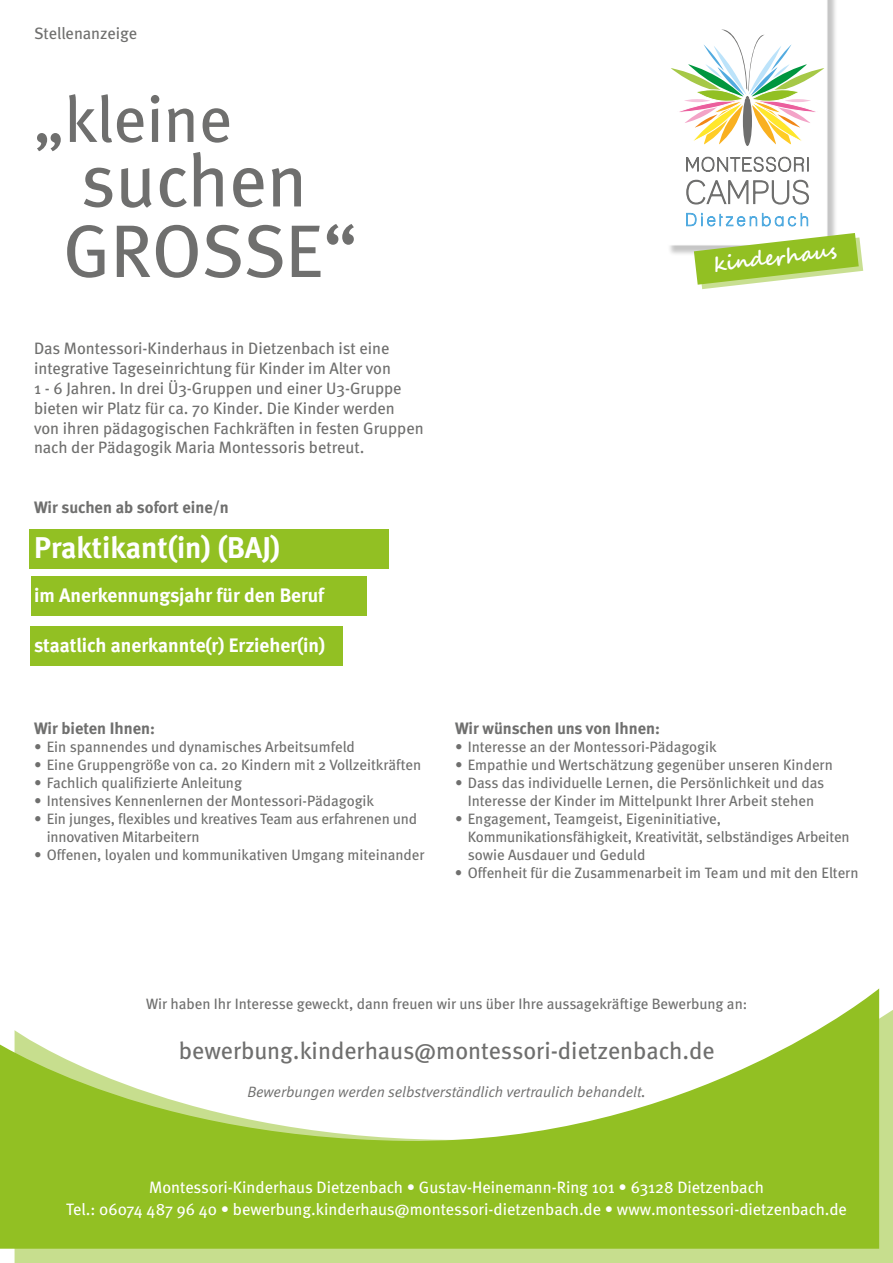
<style>
.page{position:relative;width:893px;height:1263px;background:#fff}
.page>*{position:absolute;margin:0;border:0;box-sizing:border-box;transform-origin:0 0}
.t1{font:74.4px/70.5px "Meta";color:#6f6f6e}
.t2{font:65.1px "Meta";color:#6f6f6e}
.t3{font:700 30px "Meta";color:#fff}
.t4{font:24px "Meta";color:#6f6f6e}
.t5{font:700 20.25px "Segoe Script";color:#fff}
.t6{font:700 19.5px "Meta";color:#fff}
.t7{font:16.5px/19.8px "Meta";color:#6f6f6e}
.t8{font:16.5px/22.2px "Meta";color:#fff;text-align:center}
.t9{font:700 16.5px "Meta";color:#6f6f6e}
.t10{font:15px/18px "Meta";color:#6f6f6e}
.t11{font:italic 15px "Meta Normal LF";color:#6f6f6e}
.s1{font-size:16.5px}
</style>
<div class="page">
<svg style="left:0;top:988px;width:879px;height:261px"></svg>
<svg style="left:15px;top:992px;width:878px;height:271px;fill:#92c023"></svg>
<svg style="left:670px;top:0;width:193px;height:289px"></svg>
<div style="left:31px;top:576px;width:336px;height:40px;background:#92c023"></div>
<div style="left:30px;top:626px;width:312px;height:40px;background:#92c023"></div>
<div style="left:30px;top:529px;width:359px;height:40px;background:#92c023"></div>
<p class="t7" style="left:34px;top:23px;width:105px">Stellenanzeige</p>
<h2 class="t2" style="left:34px;top:81px;width:200px">„kleine</h2>
<h1 class="t1" style="left:63px;top:144px;width:296px">suchen<br>GROSSE“</h1>
<p class="t7" style="left:34px;top:338px;width:391px">Das Montessori-Kinderhaus in Dietzenbach ist eine integrative Tageseinrichtung für Kinder im Alter von<br>1 - 6 Jahren. In drei Ü3-Gruppen und einer U3-Gruppe bieten wir Platz für ca. 70 Kinder. Die Kinder werden von ihren pädagogischen Fachkräften in festen Gruppen nach der Pädagogik Maria Montessoris betreut.</p>
<p class="t9" style="left:34px;top:497px;width:196px">Wir suchen ab sofort eine/n</p>
<h3 class="t3" style="left:34px;top:529px;width:248px">Praktikant(in) (BAJ)</h3>
<h3 class="t6" style="left:34px;top:584px;width:292px">im Anerkennungsjahr für den Beruf</h3>
<h3 class="t6" style="left:34px;top:634px;width:293px">staatlich anerkannte(r) Erzieher(in)</h3>
<p class="t9" style="left:34px;top:719px;width:122px">Wir bieten Ihnen:</p>
<p class="t10" style="left:34px;top:738px;width:322px">• Ein spannendes und dynamisches Arbeitsumfeld</p>
<p class="t10" style="left:34px;top:756px;width:389px">• Eine Gruppengröße von ca. 20 Kindern mit 2 Vollzeitkräften</p>
<p class="t10" style="left:34px;top:774px;width:209px">• Fachlich qualifizierte Anleitung</p>
<p class="t10" style="left:34px;top:792px;width:342px">• Intensives Kennenlernen der Montessori-Pädagogik</p>
<p class="t10" style="left:47px;top:810px;width:372px;text-indent:-13px">• Ein junges, flexibles und kreatives Team aus erfahrenen und innovativen Mitarbeitern</p>
<p class="t10" style="left:34px;top:846px;width:392px">• Offenen, loyalen und kommunikativen Umgang miteinander</p>
<h3 class="t5" style="left:711px;top:249px;width:125px;rotate:-7deg">kinderhaus</h3>
<p class="t9" style="left:455px;top:719px;width:206px">Wir wünschen uns von Ihnen:</p>
<p class="t10" style="left:455px;top:738px;width:263px">• Interesse an der Montessori-Pädagogik</p>
<p class="t10" style="left:455px;top:756px;width:379px">• Empathie und Wertschätzung gegenüber unseren Kindern</p>
<p class="t10" style="left:455px;top:774px;width:371px;text-align:center">• Dass das individuelle Lernen, die Persönlichkeit und das<br>Interesse der Kinder im Mittelpunkt Ihrer Arbeit stehen</p>
<p class="t10" style="left:468px;top:810px;width:383px;text-indent:-13px">• Engagement, Teamgeist, Eigeninitiative,<br>Kommunikationsfähigkeit, Kreativität, selbständiges Arbeiten sowie Ausdauer und Geduld</p>
<p class="t10" style="left:455px;top:864px;width:405px">• Offenheit für die Zusammenarbeit im Team und mit den Eltern</p>
<p class="t10" style="left:146px;top:994px;width:603px">Wir haben Ihr Interesse geweckt, dann freuen wir uns über Ihre aussagekräftige Bewerbung an:</p>
<h3 class="t4" style="left:179px;top:1037px;width:537px">bewerbung.kinderhaus@montessori-dietzenbach.de</h3>
<p class="t11" style="left:247px;top:1083px;width:400px">Bewerbungen werden selbstverständlich vertraulich behandelt<span class="s1">.</span></p>
<p class="t8" style="left:66px;top:1176px;width:782px">Montessori-Kinderhaus Dietzenbach • Gustav-Heinemann-Ring 101 • 63128 Dietzenbach<br>Tel.: 06074 487 96 40 • bewerbung.kinderhaus@montessori-dietzenbach.de • www.montessori-dietzenbach.de</p>
</div>
